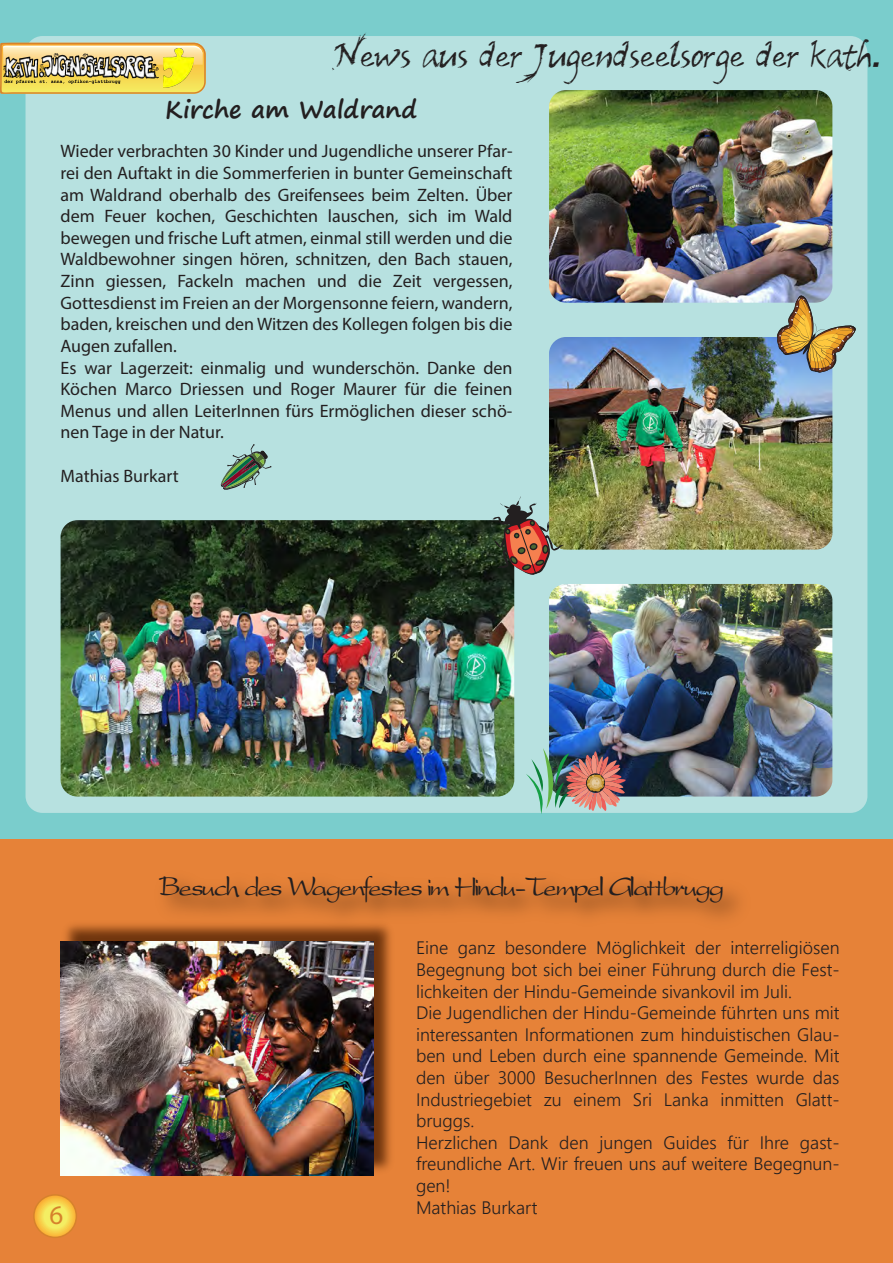
<style>
.page{position:relative;width:893px;height:1263px;background:#fff}
.page>*{position:absolute;margin:0;border:0;box-sizing:border-box;transform-origin:0 0}
.t1{font:48px "CF Arbre";letter-spacing:-.025em;color:#231f20}
.t2{font:27px "Myriad Pro";color:#d6822c}
.t3{font:24px "Mg King Script";letter-spacing:-.05em;color:#231f20}
.t4{font:700 24px "Segoe Print";color:#231f20}
.t5{font:18px/21.6px "Myriad Pro";color:#231f20}
.t6{font:300 18px/21.6px "Nirmala UI";color:#231f20}
.s1{font-family:"Mg Universe";font-style:italic}
</style>
<div class="page">
<div style="left:0;top:838px;width:893px;height:425px;background:#e68238"></div>
<div style="left:0;top:0;width:893px;height:838px;background:#7acdcc"></div>
<div style="left:26px;top:36px;width:841px;height:777px;background:#b7e1e0;border-radius:17px"></div>
<svg style="left:0;top:43px;width:206px;height:51px;background:#f1d371"></svg>
<svg style="left:34px;top:1195px;width:42px;height:42px"></svg>
<div style="left:33px;top:1194px;width:44px;height:44px;border:2px solid #d6822c;border-radius:50%"></div>
<img style="left:164px;top:49px;width:30px;height:39px">
<img style="left:4px;top:53px;width:154px;height:30px">
<img style="left:60px;top:924px;width:331px;height:252px">
<img style="left:61px;top:941px;width:313px;height:234px">
<img style="left:147px;top:880px;width:593px;height:58px">
<img style="left:549px;top:584px;width:283px;height:212px">
<img style="left:61px;top:520px;width:453px;height:276px">
<img style="left:549px;top:90px;width:283px;height:213px">
<img style="left:549px;top:337px;width:283px;height:213px">
<img style="left:478px;top:495px;width:92px;height:86px">
<img style="left:526px;top:748px;width:100px;height:66px">
<svg style="left:220px;top:444px;width:52px;height:46px"></svg>
<img style="left:769px;top:294px;width:87px;height:86px">
<h1 class="t1" style="left:334px;top:32px;width:548px">News aus der Jugendseelsorge der kath<span class="s1">.</span></h1>
<h3 class="t4" style="left:165px;top:87px;width:253px">Kirche am Waldrand</h3>
<p class="t5" style="left:61px;top:140px;width:453px">Wieder verbrachten 30 Kinder und Jugendliche unserer Pfar&shy;rei den Auftakt in die Sommerferien in bunter Gemeinschaft am Waldrand oberhalb des Greifensees beim Zelten. Über dem Feuer kochen, Geschichten lauschen, sich im Wald bewegen und frische Luft atmen, einmal still werden und die Waldbewohner singen hören, schnitzen, den Bach stauen, Zinn giessen, Fackeln machen und die Zeit vergessen, Gottesdienst im Freien an der Morgensonne feiern, wandern, baden, kreischen und den Witzen des Kollegen folgen bis die Augen zufallen.<br>Es war Lagerzeit: einmalig und wunderschön. Danke den Köchen Marco Driessen und Roger Maurer für die feinen Menus und allen LeiterInnen fürs Ermöglichen dieser schö&shy;nen Tage in der Natur.</p>
<p class="t5" style="left:61px;top:464px;width:120px">Mathias Burkart</p>
<h2 class="t2" style="left:49px;top:1198px;width:15px">6</h2>
<h3 class="t3" style="left:159px;top:873px;width:567px">Besuch des Wagenfestes im Hindu-Tempel Glattbrugg</h3>
<p class="t6" style="left:416px;top:936px;width:425px">Eine ganz besondere Möglichkeit der interreligiösen Begegnung bot sich bei einer Führung durch die Fest&shy;lichkeiten der Hindu-Gemeinde sivankovil im Juli.<br>Die Jugendlichen der Hindu-Gemeinde führten uns mit interessanten Informationen zum hinduistischen Glau&shy;ben und Leben durch eine spannende Gemeinde. Mit den über 3000 BesucherInnen des Festes wurde das Industriegebiet zu einem Sri Lanka inmitten Glatt&shy;bruggs.<br>Herzlichen Dank den jungen Guides für Ihre gast&shy;freundliche Art. Wir freuen uns auf weitere Begegnun&shy;gen!<br>Mathias Burkart</p>
</div>
